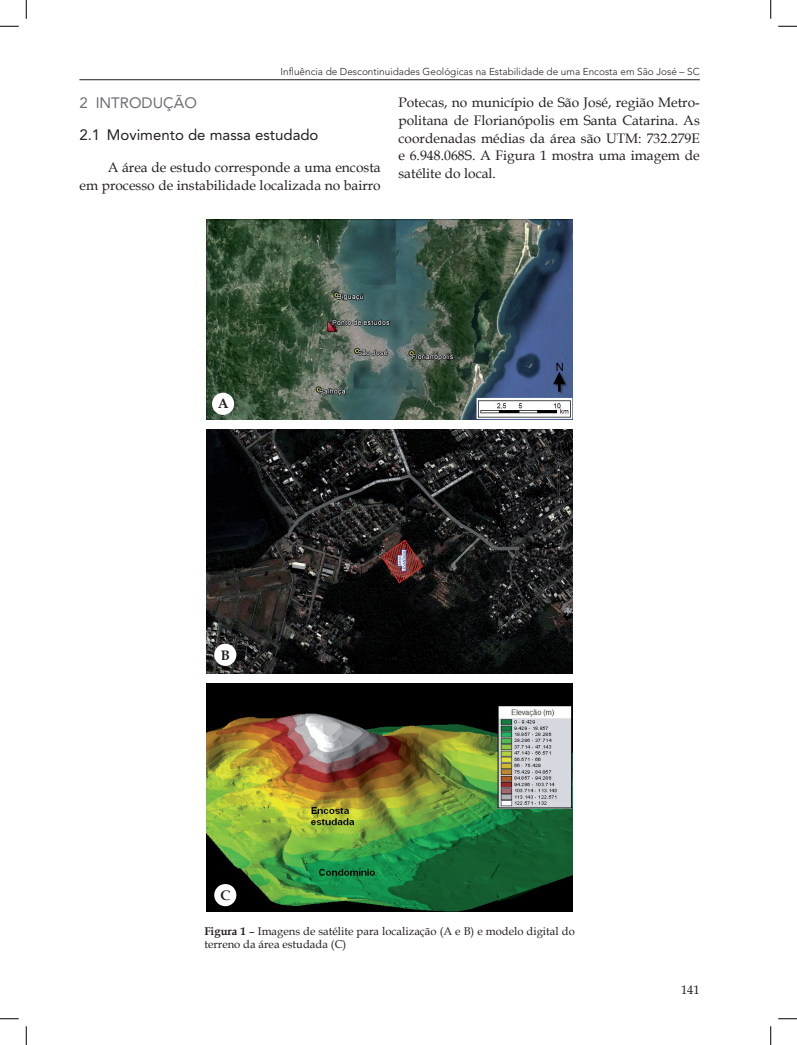
<style>
.page{position:relative;width:797px;height:1045px;background:#fff}
.page>*{position:absolute;margin:0;border:0;box-sizing:border-box;transform-origin:0 0}
.t1{font:15px "Avenir";color:#231f20}
.t2{font:15px "Avenir";color:#6c6d70}
.t3{font:13.75px/17.8px "Book Antiqua";color:#231f20;text-align:right}
.t4{font:700 13.75px "Book Antiqua";color:#231f20}
.t5{font:12.5px "Book Antiqua";color:#231f20}
.t6{font:11.25px/12.9px "Book Antiqua";color:#231f20}
.t7{font:300 10px "Avenir";color:#231f20}
.s1{font-weight:700}
</style>
<div class="page">
<hr style="left:79px;top:79px;width:620px;height:1px;background:#231f20">
<img style="left:206px;top:219px;width:367px;height:200px">
<img style="left:207px;top:429px;width:365px;height:244px">
<img style="left:206px;top:683px;width:366px;height:229px">
<div style="left:212px;top:393px;width:22px;height:22px;background:#fff;border-radius:50%"></div>
<div style="left:214px;top:643px;width:22px;height:23px;background:#fff;border-radius:50%"></div>
<div style="left:214px;top:884px;width:22px;height:22px;background:#fff;border-radius:50%"></div>
<svg style="left:0;top:25px;width:19px;height:2px"></svg>
<svg style="left:778px;top:25px;width:19px;height:2px"></svg>
<svg style="left:0;top:1018px;width:19px;height:1px"></svg>
<svg style="left:778px;top:1018px;width:19px;height:1px"></svg>
<svg style="left:25px;top:0;width:2px;height:19px"></svg>
<svg style="left:25px;top:1026px;width:2px;height:19px"></svg>
<svg style="left:770px;top:0;width:1px;height:19px"></svg>
<svg style="left:770px;top:1026px;width:1px;height:19px"></svg>
<p class="t7" style="left:281px;top:65px;width:420px">Influência de Descontinuidades Geológicas na Estabilidade de uma Encosta em São José – Sc</p>
<p class="t2" style="left:79px;top:94px;width:119px">2 I NTRODU ÇÃO</p>
<p class="t1" style="left:79px;top:126px;width:241px">2.1 Movimento de massa estudado</p>
<p class="t3" style="left:79px;top:158px;width:303px">A área de estudo corresponde a uma encosta<br>em processo de instabilidade localizada no bairro</p>
<p class="t3" style="left:398px;top:93px;width:303px;text-align:justify">Potecas, no município de São José, região Metro&shy;politana de Florianópolis em Santa Catarina. As coordenadas médias da área são UTM : 732.279E e 6.948.068S. A Figura 1 mostra uma imagem de satélite do local.</p>
<p class="t4" style="left:218px;top:394px;width:12px">A</p>
<p class="t4" style="left:221px;top:646px;width:11px">B</p>
<p class="t4" style="left:220px;top:886px;width:11px">C</p>
<p class="t6" style="left:204px;top:925px;width:372px"><span class="s1">Figura 1</span> – Imagens de satélite para localização (A e B) e modelo digital do terreno da área estudada (C)</p>
<p class="t5" style="left:681px;top:981px;width:20px">141</p>
</div>
